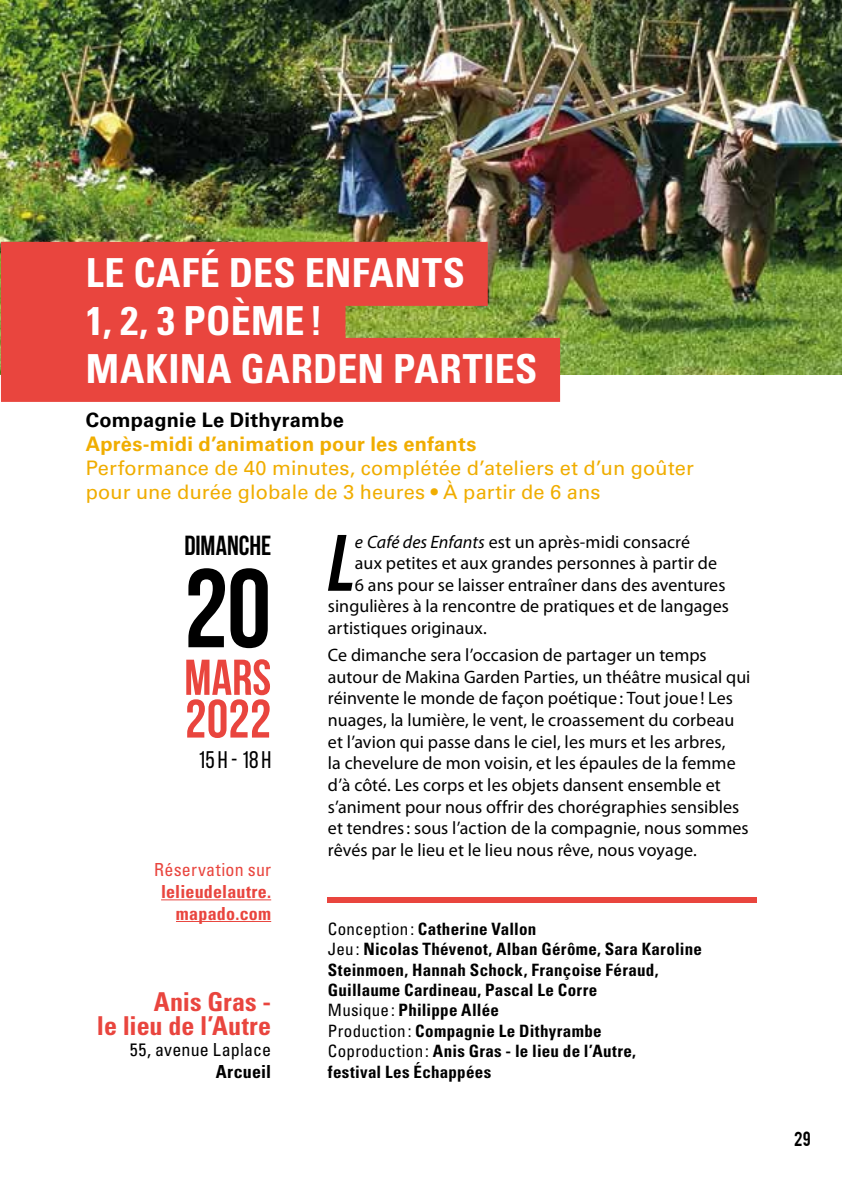
<style>
.page{position:relative;width:842px;height:1191px;background:#fff}
.page>*{position:absolute;margin:0;border:0;box-sizing:border-box;transform-origin:0 0}
.t1{font:700 111.6px "Bebas Neue";color:#000}
.t2{font:italic 700 79.8px "Bebas Neue";color:#000}
.t3{font:700 54px "Bebas Neue";color:#e9453e}
.t4{font:700 50.2px "Bebas Neue";color:#e9453e}
.t5{font:700 condensed 40px/48px "Univers LT Std";letter-spacing:.01em;color:#fff}
.t6{font:700 27.6px "Bebas Neue";letter-spacing:-.005em;color:#000}
.t7{font:700 condensed 26px/24px "Univers LT Std";color:#e9453e;text-align:right}
.t8{font:24px "Bebas Neue";letter-spacing:.05em;color:#000}
.t9{font:20px/24px "Univers LT Std";letter-spacing:.005em;color:#f0ad00}
.t10{font:700 20px "Univers LT Std";letter-spacing:.015em;color:#f0ad00}
.t11{font:700 20px "Univers LT Std";letter-spacing:.01em;color:#000}
.t12{font:18px/21.6px "Myriad Pro";letter-spacing:.005em;color:#000}
.t13{font:700 condensed 18px/21.6px "Univers LT Std";letter-spacing:.01em;color:#e9453e;text-align:right}
.t14{font:condensed 18px "Univers LT Std";letter-spacing:.01em;color:#000}
.t15{font:condensed 18px "Univers LT Std";letter-spacing:.015em;color:#e9453e}
.t16{font:700 condensed 18px "Univers LT Std";letter-spacing:.01em;color:#000}
.t17{font:700 condensed 17px/20.4px "Univers LT Std";letter-spacing:.015em;color:#000}
.t18{font:16px "Bebas";color:#000}
.s1{font-style:italic}
.s2{font-weight:400}
</style>
<div class="page">
<img style="left:0;top:0;width:842px;height:374px">
<div style="left:328px;top:897px;width:429px;height:5px;background:#e9453e"></div>
<div style="left:1px;top:242px;width:487px;height:64px;background:#e9453e"></div>
<div style="left:1px;top:290px;width:344px;height:64px;background:#e9453e"></div>
<div style="left:1px;top:338px;width:559px;height:64px;background:#e9453e"></div>
<hr style="left:161px;top:899px;width:110px;height:1px;background:#e9453e">
<hr style="left:176px;top:921px;width:95px;height:1px;background:#e9453e">
<h3 class="t5" style="left:86px;top:249px;width:453px">LE CAFÉ DES ENFANTS<br>1, 2, 3 POÈME!<br>MAKINA GARDEN PARTIES</h3>
<p class="t11" style="left:86px;top:408px;width:260px">Compagnie Le Dithyrambe</p>
<p class="t10" style="left:86px;top:432px;width:392px">Après-midi d’animation pour les enfants</p>
<p class="t9" style="left:86px;top:456px;width:610px">Performance de 40 minutes, complétée d’ateliers et d’un goûter pour une durée globale de 3 heures • À partir de 6 ans</p>
<h3 class="t6" style="left:184px;top:530px;width:88px">DIMANCHE</h3>
<h1 class="t1" style="left:184px;top:547px;width:89px">20</h1>
<h3 class="t4" style="left:184px;top:650px;width:88px">MARS</h3>
<h3 class="t3" style="left:185px;top:689px;width:88px">2022</h3>
<h3 class="t8" style="left:198px;top:746px;width:75px">15h - 18h</h3>
<p class="t15" style="left:154px;top:858px;width:119px">Réservation sur</p>
<p class="t13" style="left:161px;top:880px;width:112px">lelieudelautre. mapado.com</p>
<h3 class="t7" style="left:97px;top:989px;width:176px">Anis Gras -<br>le lieu de l’Autre</h3>
<p class="t14" style="left:130px;top:1038px;width:143px">55, avenue Laplace</p>
<p class="t16" style="left:216px;top:1060px;width:57px">Arcueil</p>
<p class="t12" style="left:355px;top:530px;width:337px"><span class="s1">e Café des Enfants</span> est un après-midi consacré</p>
<p class="t12" style="left:355px;top:552px;width:364px">aux petites et aux grandes personnes à partir de</p>
<p class="t12" style="left:355px;top:573px;width:372px">6 ans pour se laisser entraîner dans des aventures</p>
<p class="t12" style="left:328px;top:595px;width:403px">singulières à la rencontre de pratiques et de langages</p>
<p class="t12" style="left:328px;top:617px;width:160px">artistiques originaux.</p>
<p class="t12" style="left:328px;top:644px;width:424px">Ce dimanche sera l’occasion de partager un temps autour de Makina Garden Parties, un théâtre musical qui réinvente le monde de façon poétique : Tout joue ! Les nuages, la lumière, le vent, le croassement du corbeau et l’avion qui passe dans le ciel, les murs et les arbres,<br>la chevelure de mon voisin, et les épaules de la femme d’à côté. Les corps et les objets dansent ensemble et s’animent pour nous offrir des chorégraphies sensibles et tendres: sous l’action de la compagnie, nous sommes rêvés par le lieu et le lieu nous rêve, nous voyage.</p>
<h2 class="t2" style="left:325px;top:519px;width:44px">L</h2>
<p class="t17" style="left:328px;top:918px;width:375px"><span class="s2">Conception :</span> Catherine Vallon<br><span class="s2">Jeu :</span> Nicolas Thévenot, Alban Gérôme, Sara Karoline Steinmoen, Hannah Schock, Françoise Féraud, Guillaume Cardineau, Pascal Le Corre<br><span class="s2">Musique:</span> Philippe Allée<br><span class="s2">Production:</span> Compagnie Le Dithyrambe <span class="s2">Coproduction:</span> Anis Gras - le lieu de l’Autre,<br>festival Les Échappées</p>
<p class="t18" style="left:794px;top:1126px;width:18px">29</p>
</div>
